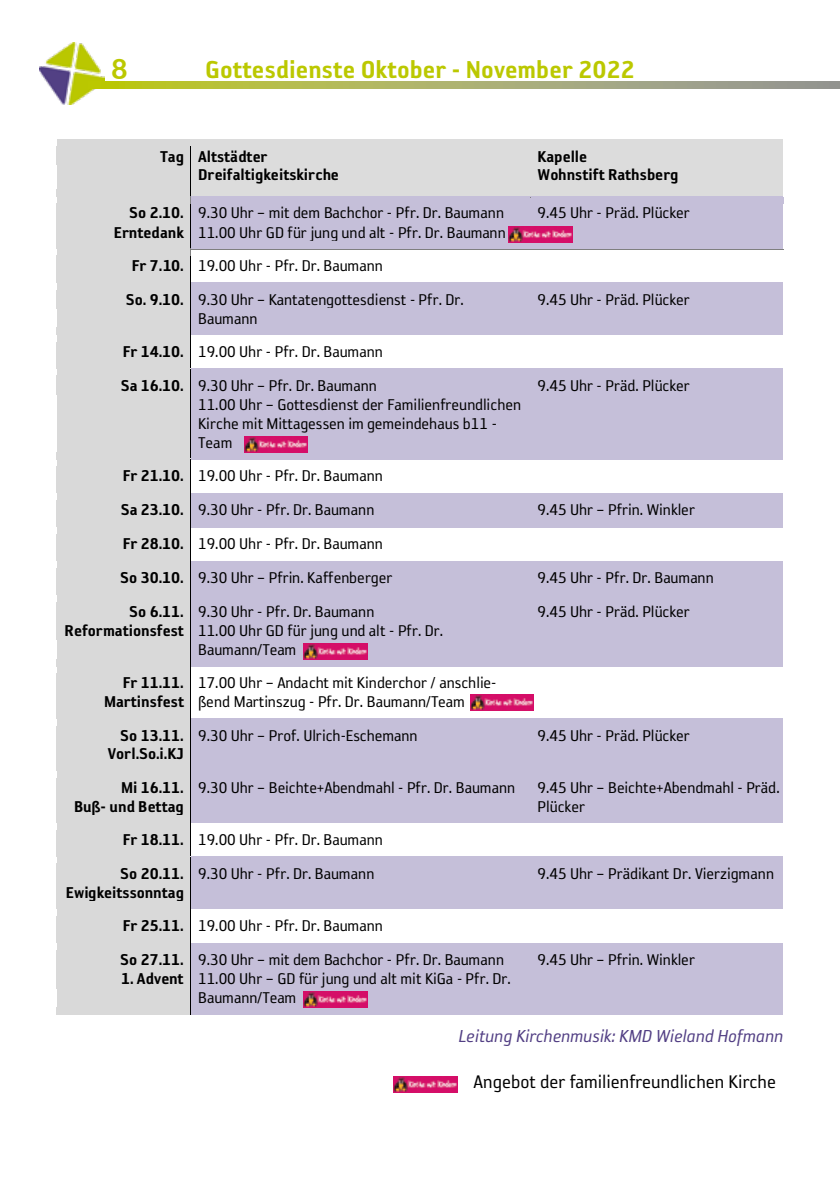
<style>
.page{position:relative;width:840px;height:1191px;background:#fff}
.page>*{position:absolute;margin:0;border:0;box-sizing:border-box;transform-origin:0 0}
.t1{font:28px "Reykjavik One OT C Gauge";color:#bbc800}
.t2{font:28px "Arial Rounded MT Bold";color:#bbc800}
.t3{font:21px "Reykjavik One OT A Gauge";color:#000}
.t4{font:italic 20px "Reykjavik One OT A Gauge";color:#523f84}
.t5{font:18px/19px "Reykjavik One A Gauge";letter-spacing:-.005em;color:#000}
.t6{font:18px/18.8px "Reykjavik One C Gauge";color:#000;text-align:right}
.s1{font-family:"Reykjavik One C Gauge"}
</style>
<div class="page">
<svg style="left:104px;top:88px;width:735px;height:1px"></svg>
<img style="left:39px;top:43px;width:65px;height:61px">
<svg style="left:88px;top:81px;width:751px;height:7px;background:#abb065"></svg>
<img style="left:393px;top:1076px;width:64px;height:16px">
<img style="left:470px;top:694px;width:63px;height:16px">
<div style="left:57px;top:139px;width:133px;height:58px;background:#d9d9d9"></div>
<div style="left:191px;top:139px;width:339px;height:58px;background:#dcdcdc"></div>
<div style="left:530px;top:139px;width:252px;height:58px;background:#dcdcdc"></div>
<div style="left:190px;top:139px;width:340px;height:8px;background:#dcdcdc"></div>
<hr style="left:190px;top:147px;width:1px;height:50px;background:#000">
<div style="left:57px;top:196px;width:133px;height:53px;background:#d9d9d9"></div>
<div style="left:191px;top:196px;width:339px;height:53px;background:#c5bfd9"></div>
<div style="left:530px;top:196px;width:252px;height:53px;background:#c5bfd9"></div>
<hr style="left:190px;top:204px;width:1px;height:45px;background:#000">
<div style="left:57px;top:248px;width:133px;height:35px;background:#d9d9d9"></div>
<hr style="left:57px;top:249px;width:133px;height:1px;background:#7f7f7f">
<hr style="left:191px;top:249px;width:339px;height:1px;background:#7f7f7f">
<hr style="left:531px;top:249px;width:251px;height:1px;background:#7f7f7f">
<div style="left:57px;top:282px;width:133px;height:53px;background:#d9d9d9"></div>
<div style="left:191px;top:282px;width:339px;height:53px;background:#c5bfd9"></div>
<div style="left:530px;top:282px;width:252px;height:53px;background:#c5bfd9"></div>
<svg style="left:190px;top:249px;width:1px;height:41px"></svg>
<hr style="left:190px;top:290px;width:1px;height:45px;background:#000">
<div style="left:57px;top:335px;width:133px;height:34px;background:#d9d9d9"></div>
<div style="left:57px;top:368px;width:133px;height:91px;background:#d9d9d9"></div>
<div style="left:191px;top:368px;width:339px;height:91px;background:#c5bfd9"></div>
<div style="left:530px;top:368px;width:252px;height:91px;background:#c5bfd9"></div>
<svg style="left:190px;top:335px;width:1px;height:41px"></svg>
<hr style="left:190px;top:376px;width:1px;height:83px;background:#000">
<div style="left:57px;top:459px;width:133px;height:34px;background:#d9d9d9"></div>
<div style="left:57px;top:493px;width:133px;height:34px;background:#d9d9d9"></div>
<div style="left:191px;top:493px;width:339px;height:34px;background:#c5bfd9"></div>
<div style="left:537px;top:500px;width:245px;height:19px;background:#c5bfd9"></div>
<div style="left:530px;top:493px;width:252px;height:7px;background:#c5bfd9"></div>
<div style="left:530px;top:519px;width:252px;height:8px;background:#c5bfd9"></div>
<div style="left:57px;top:527px;width:133px;height:34px;background:#d9d9d9"></div>
<div style="left:57px;top:561px;width:133px;height:34px;background:#d9d9d9"></div>
<div style="left:191px;top:561px;width:339px;height:34px;background:#c5bfd9"></div>
<div style="left:537px;top:568px;width:245px;height:19px;background:#c5bfd9"></div>
<div style="left:530px;top:561px;width:252px;height:7px;background:#c5bfd9"></div>
<div style="left:530px;top:587px;width:252px;height:8px;background:#c5bfd9"></div>
<div style="left:57px;top:595px;width:133px;height:71px;background:#d9d9d9"></div>
<div style="left:191px;top:595px;width:339px;height:71px;background:#c5bfd9"></div>
<div style="left:530px;top:595px;width:252px;height:71px;background:#c5bfd9"></div>
<svg style="left:190px;top:459px;width:1px;height:143px"></svg>
<hr style="left:190px;top:602px;width:1px;height:64px;background:#000">
<div style="left:57px;top:665px;width:133px;height:53px;background:#d9d9d9"></div>
<hr style="left:190px;top:673px;width:1px;height:45px;background:#000">
<div style="left:57px;top:718px;width:133px;height:52px;background:#d9d9d9"></div>
<div style="left:191px;top:718px;width:339px;height:52px;background:#c5bfd9"></div>
<div style="left:530px;top:718px;width:252px;height:52px;background:#c5bfd9"></div>
<hr style="left:190px;top:725px;width:1px;height:45px;background:#000">
<div style="left:57px;top:770px;width:133px;height:53px;background:#d9d9d9"></div>
<div style="left:191px;top:770px;width:339px;height:53px;background:#c5bfd9"></div>
<div style="left:530px;top:770px;width:252px;height:53px;background:#c5bfd9"></div>
<hr style="left:190px;top:778px;width:1px;height:44px;background:#000">
<div style="left:57px;top:822px;width:133px;height:35px;background:#d9d9d9"></div>
<div style="left:57px;top:856px;width:133px;height:53px;background:#d9d9d9"></div>
<div style="left:191px;top:856px;width:339px;height:53px;background:#c5bfd9"></div>
<div style="left:530px;top:856px;width:252px;height:53px;background:#c5bfd9"></div>
<svg style="left:190px;top:822px;width:1px;height:42px"></svg>
<hr style="left:190px;top:864px;width:1px;height:45px;background:#000">
<div style="left:57px;top:909px;width:133px;height:34px;background:#d9d9d9"></div>
<div style="left:57px;top:943px;width:133px;height:71px;background:#d9d9d9"></div>
<div style="left:191px;top:943px;width:339px;height:71px;background:#c5bfd9"></div>
<div style="left:530px;top:943px;width:252px;height:71px;background:#c5bfd9"></div>
<svg style="left:190px;top:909px;width:1px;height:41px"></svg>
<hr style="left:190px;top:950px;width:1px;height:64px;background:#000">
<img style="left:304px;top:643px;width:63px;height:16px">
<img style="left:304px;top:991px;width:63px;height:16px">
<img style="left:508px;top:227px;width:63px;height:16px">
<img style="left:244px;top:437px;width:63px;height:16px">
<h1 class="t2" style="left:111px;top:52px;width:18px">8</h1>
<h1 class="t1" style="left:205px;top:54px;width:431px">Gottesdienste Oktober - November 2022</h1>
<p class="t6" style="left:198px;top:147px;width:142px;text-align:left;text-indent:-38px">Tag Altstädter<br>Dreifaltigkeitskirche</p>
<p class="t6" style="left:537px;top:147px;width:142px;text-align:left">Kapelle<br>Wohnstift Rathsberg</p>
<p class="t6" style="left:114px;top:203px;width:71px">So 2.10.<br>Erntedank</p>
<p class="t5" style="left:198px;top:203px;width:309px">9.30 Uhr – mit dem Bachchor - Pfr. Dr. Baumann<br>11.00 Uhr GD für jung und alt - Pfr. Dr. Baumann</p>
<p class="t5" style="left:537px;top:204px;width:154px">9.45 Uhr - Präd. Plücker</p>
<p class="t5" style="left:126px;top:248px;width:339px;line-height:34.2px;text-indent:6px"><span class="s1">Fr 7.10.</span> 19.00 Uhr - Pfr. Dr. Baumann<br><span class="s1">So. 9.10.</span> 9.30 Uhr – Kantatengottesdienst - Pfr. Dr.</p>
<p class="t5" style="left:198px;top:309px;width:61px">Baumann</p>
<p class="t5" style="left:537px;top:290px;width:154px">9.45 Uhr - Präd. Plücker</p>
<p class="t5" style="left:121px;top:335px;width:263px;line-height:33.8px"><span class="s1">Fr 14.10.</span> 19.00 Uhr - Pfr. Dr. Baumann<br><span class="s1">Sa 16.10.</span> 9.30 Uhr – Pfr. Dr. Baumann</p>
<p class="t5" style="left:198px;top:395px;width:324px">11.00 Uhr – Gottesdienst der Familienfreundlichen<br>Kirche mit Mittagessen im gemeindehaus b11 -<br>Team</p>
<p class="t5" style="left:121px;top:458px;width:263px;line-height:34.2px"><span class="s1">Fr 21.10.</span> 19.00 Uhr - Pfr. Dr. Baumann<br><span class="s1">Sa 23.10.</span> 9.30 Uhr - Pfr. Dr. Baumann</p>
<p class="t5" style="left:120px;top:526px;width:273px;line-height:34.2px"><span class="s1">Fr 28.10.</span> 19.00 Uhr - Pfr. Dr. Baumann<br><span class="s1">So 30.10.</span> 9.30 Uhr – Pfrin. Kaffenberger</p>
<p class="t5" style="left:537px;top:376px;width:154px">9.45 Uhr - Präd. Plücker</p>
<p class="t5" style="left:537px;top:500px;width:159px">9.45 Uhr – Pfrin. Winkler</p>
<p class="t5" style="left:537px;top:568px;width:178px">9.45 Uhr - Pfr. Dr. Baumann</p>
<p class="t6" style="left:65px;top:602px;width:121px">So 6.11.<br>Reformationsfest</p>
<p class="t5" style="left:198px;top:602px;width:246px">9.30 Uhr - Pfr. Dr. Baumann<br>11.00 Uhr GD für jung und alt - Pfr. Dr.<br>Baumann/Team</p>
<p class="t5" style="left:537px;top:602px;width:154px">9.45 Uhr - Präd. Plücker</p>
<p class="t6" style="left:104px;top:673px;width:82px">Fr 11.11.<br>Martinsfest</p>
<p class="t5" style="left:198px;top:673px;width:300px">17.00 Uhr – Andacht mit Kinderchor / anschlie&shy;ßend Martinszug - Pfr. Dr. Baumann/Team</p>
<p class="t6" style="left:108px;top:725px;width:77px">So 13.11.<br>Vorl.So.i.KJ</p>
<p class="t5" style="left:198px;top:726px;width:221px">9.30 Uhr – Prof. Ulrich-Eschemann</p>
<p class="t5" style="left:537px;top:726px;width:154px">9.45 Uhr - Präd. Plücker</p>
<p class="t6" style="left:74px;top:778px;width:111px">Mi 16.11.<br>Buß- und Bettag</p>
<p class="t5" style="left:537px;top:778px;width:243px;text-indent:-339px">9.30 Uhr – Beichte+Abendmahl - Pfr. Dr. Baumann 9.45 Uhr – Beichte+Abendmahl - Präd.<br>Plücker</p>
<p class="t5" style="left:123px;top:830px;width:261px"><span class="s1">Fr 18.11.</span> 19.00 Uhr - Pfr. Dr. Baumann</p>
<p class="t6" style="left:66px;top:863px;width:120px">So 20.11.<br>Ewigkeitssonntag</p>
<p class="t5" style="left:198px;top:864px;width:178px">9.30 Uhr - Pfr. Dr. Baumann</p>
<p class="t5" style="left:537px;top:864px;width:238px">9.45 Uhr – Prädikant Dr. Vierzigmann</p>
<p class="t5" style="left:123px;top:916px;width:261px"><span class="s1">Fr 25.11.</span> 19.00 Uhr - Pfr. Dr. Baumann</p>
<p class="t6" style="left:120px;top:950px;width:65px">So 27.11.</p>
<p class="t6" style="left:121px;top:969px;width:64px">1. Advent</p>
<p class="t5" style="left:198px;top:950px;width:314px">9.30 Uhr – mit dem Bachchor - Pfr. Dr. Baumann<br>11.00 Uhr – GD für jung und alt mit KiGa - Pfr. Dr.<br>Baumann/Team</p>
<p class="t5" style="left:537px;top:950px;width:159px">9.45 Uhr – Pfrin. Winkler</p>
<p class="t4" style="left:458px;top:1025px;width:326px">Leitung Kirchenmusik: KMD Wieland Hofmann</p>
<p class="t3" style="left:473px;top:1070px;width:304px">Angebot der familienfreundlichen Kirche</p>
</div>
